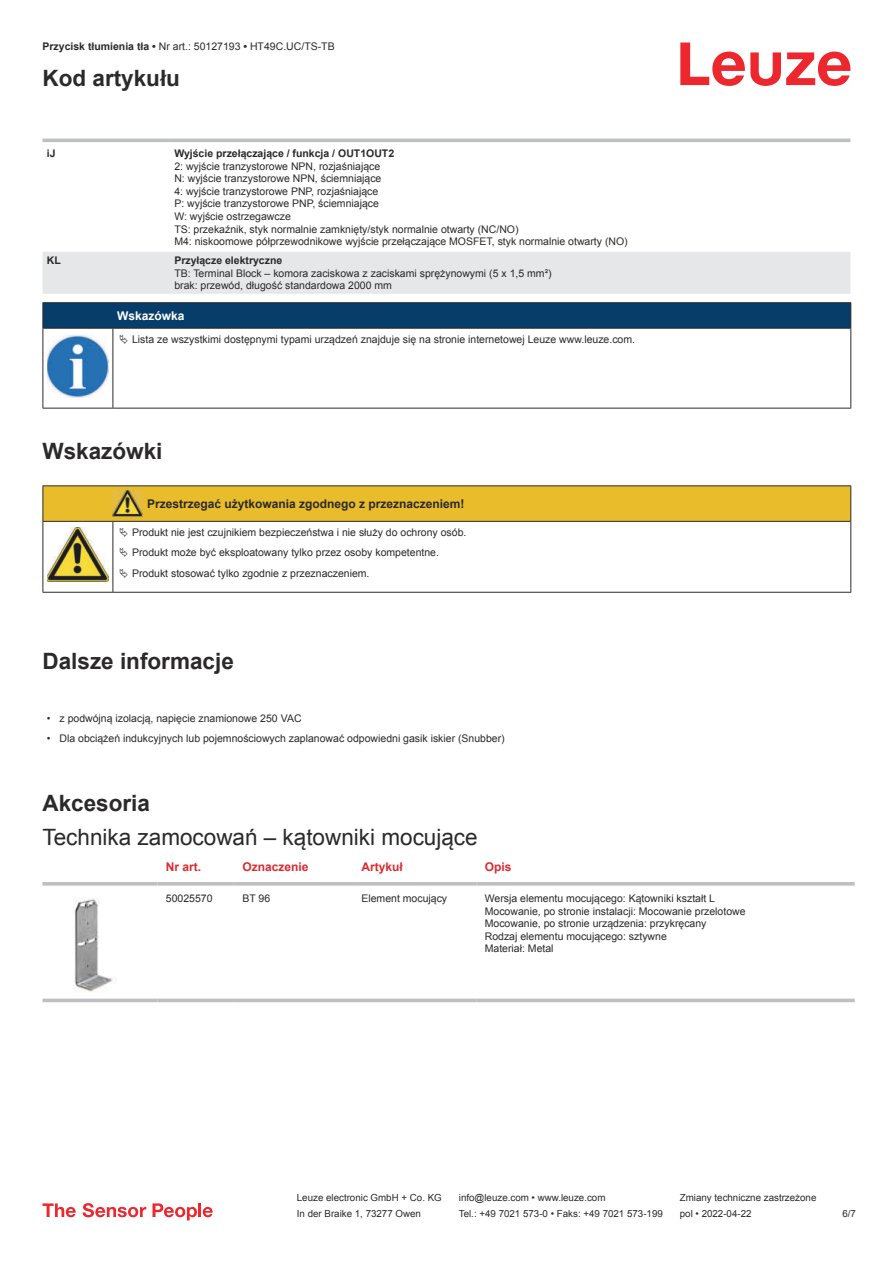
<style>
.page{position:relative;width:893px;height:1263px;background:#fff}
.page>*{position:absolute;margin:0;border:0;box-sizing:border-box;transform-origin:0 0}
.t1{font:700 22.5px "Arial";color:#2b292a}
.t2{font:22.5px "Arial";color:#2b292a}
.t3{font:700 12px "Arial";color:#2b292a}
.t4{font:700 12px "Arial";color:#db2a30}
.t5{font:700 12px "Arial";color:#fff}
.t6{font:10.5px/12.6px "Arial";color:#2b292a}
.t7{font:700 10.5px "Arial";color:#2b292a}
.t8{font:9.75px "Arial";color:#2b292a}
.s1{font-weight:700}
</style>
<div class="page">
<svg style="left:680px;top:43px;width:170px;height:43px"></svg>
<svg style="left:43px;top:138px;width:807px;height:1px"></svg>
<div style="left:43px;top:252px;width:807px;height:42px;background:#e6e7e9"></div>
<hr style="left:43px;top:139px;width:127px;height:3px;background:#bdbfc1">
<hr style="left:170px;top:139px;width:680px;height:3px;background:#bdbfc1">
<svg style="left:43px;top:885px;width:812px;height:118px"></svg>
<hr style="left:43px;top:882px;width:114px;height:3px;background:#bdbfc1">
<hr style="left:157px;top:882px;width:77px;height:3px;background:#bdbfc1">
<hr style="left:234px;top:882px;width:119px;height:3px;background:#bdbfc1">
<hr style="left:353px;top:882px;width:123px;height:3px;background:#bdbfc1">
<hr style="left:476px;top:882px;width:379px;height:3px;background:#bdbfc1">
<hr style="left:43px;top:999px;width:114px;height:3px;background:#bdbfc1">
<hr style="left:157px;top:999px;width:77px;height:3px;background:#bdbfc1">
<hr style="left:234px;top:999px;width:119px;height:3px;background:#bdbfc1">
<hr style="left:353px;top:999px;width:123px;height:3px;background:#bdbfc1">
<hr style="left:476px;top:999px;width:379px;height:3px;background:#bdbfc1">
<img style="left:65px;top:890px;width:53px;height:106px">
<svg style="left:43px;top:1203px;width:33px;height:14px"></svg>
<svg style="left:83px;top:1203px;width:63px;height:14px"></svg>
<svg style="left:153px;top:1203px;width:44px;height:17px"></svg>
<hr style="left:198px;top:1203px;width:3px;height:14px;background:#ed272d">
<svg style="left:203px;top:1207px;width:10px;height:10px"></svg>
<svg style="left:44px;top:329px;width:806px;height:79px"></svg>
<hr style="left:43px;top:302px;width:70px;height:1px;background:#2b292a">
<hr style="left:43px;top:328px;width:70px;height:1px;background:#2b292a">
<hr style="left:113px;top:302px;width:738px;height:1px;background:#2b292a">
<svg style="left:43px;top:303px;width:808px;height:25px;background:#063c67"></svg>
<hr style="left:113px;top:328px;width:738px;height:1px;background:#2b292a">
<hr style="left:43px;top:329px;width:1px;height:75px;background:#2b292a">
<hr style="left:113px;top:329px;width:1px;height:75px;background:#2b292a">
<hr style="left:850px;top:329px;width:1px;height:75px;background:#2b292a">
<hr style="left:43px;top:408px;width:70px;height:1px;background:#2b292a">
<hr style="left:113px;top:408px;width:738px;height:1px;background:#2b292a">
<img style="left:47px;top:335px;width:61px;height:62px">
<div style="left:115px;top:329px;width:734px;height:20px;background:#fff"></div>
<hr style="left:43px;top:485px;width:70px;height:1px;background:#2b292a">
<hr style="left:113px;top:485px;width:30px;height:1px;background:#2b292a">
<hr style="left:143px;top:485px;width:708px;height:1px;background:#2b292a">
<hr style="left:43px;top:592px;width:70px;height:1px;background:#2b292a">
<hr style="left:113px;top:592px;width:30px;height:1px;background:#2b292a">
<hr style="left:143px;top:592px;width:708px;height:1px;background:#2b292a">
<svg style="left:43px;top:486px;width:808px;height:106px"></svg>
<p class="t6" style="left:43px;top:41px;width:294px"><span class="s1">Przycisk tłumienia tła •</span> Nr art.: 50127193 <span class="s1">•</span> HT49C.UC/TS-TB</p>
<h1 class="t1" style="left:43px;top:63px;width:139px">Kod artykułu</h1>
<p class="t7" style="left:47px;top:146px;width:10px">iJ</p>
<p class="t7" style="left:174px;top:146px;width:221px">Wyjście przełączające / funkcja / OUT1OUT2</p>
<p class="t6" style="left:174px;top:160px;width:455px">2: wyjście tranzystorowe NPN, rozjaśniające<br>N: wyjście tranzystorowe NPN, ściemniające<br>4: wyjście tranzystorowe PNP, rozjaśniające<br>P: wyjście tranzystorowe PNP, ściemniające<br>W: wyjście ostrzegawcze<br>TS: przekaźnik, styk normalnie zamknięty/styk normalnie otwarty (NC/NO)<br>M4: niskoomowe półprzewodnikowe wyjście przełączające MOSFET, styk normalnie otwarty (NO)</p>
<p class="t7" style="left:47px;top:253px;width:15px">KL</p>
<p class="t7" style="left:174px;top:253px;width:109px">Przyłącze elektryczne</p>
<p class="t6" style="left:174px;top:266px;width:379px">TB: Terminal Block – komora zaciskowa z zaciskami sprężynowymi (5 x 1,5 mm²) brak: przewód, długość standardowa 2000 mm</p>
<p class="t5" style="left:117px;top:307px;width:69px">Wskazówka</p>
<p class="t6" style="left:132px;top:333px;width:505px">Lista ze wszystkimi dostępnymi typami urządzeń znajduje się na stronie internetowej Leuze www.leuze.com.</p>
<h1 class="t1" style="left:43px;top:436px;width:122px">Wskazówki</h1>
<p class="t3" style="left:147px;top:495px;width:319px">Przestrzegać użytkowania zgodnego z przeznaczeniem!</p>
<p class="t6" style="left:132px;top:522px;width:336px;line-height:20.2px">Produkt nie jest czujnikiem bezpieczeństwa i nie służy do ochrony osób.<br>Produkt może być eksploatowany tylko przez osoby kompetentne.<br>Produkt stosować tylko zgodnie z przeznaczeniem.</p>
<h1 class="t1" style="left:43px;top:645px;width:193px">Dalsze informacje</h1>
<p class="t6" style="left:47px;top:712px;width:256px">• z podwójną izolacją, napięcie znamionowe 250 VAC</p>
<p class="t6" style="left:47px;top:732px;width:459px">• Dla obciążeń indukcyjnych lub pojemnościowych zaplanować odpowiedni gasik iskier (Snubber)</p>
<h1 class="t1" style="left:43px;top:788px;width:109px">Akcesoria</h1>
<h1 class="t2" style="left:43px;top:822px;width:437px">Technika zamocowań – kątowniki mocujące</h1>
<p class="t4" style="left:166px;top:858px;width:37px">Nr art.</p>
<p class="t4" style="left:242px;top:862px;width:68px">Oznaczenie</p>
<p class="t4" style="left:361px;top:858px;width:43px">Artykuł</p>
<p class="t4" style="left:485px;top:862px;width:28px">Opis</p>
<p class="t6" style="left:166px;top:893px;width:48px">50025570</p>
<p class="t6" style="left:242px;top:893px;width:29px">BT 96</p>
<p class="t6" style="left:361px;top:892px;width:87px">Element mocujący</p>
<p class="t6" style="left:485px;top:892px;width:262px">Wersja elementu mocującego: Kątowniki kształt L Mocowanie, po stronie instalacji: Mocowanie przelotowe Mocowanie, po stronie urządzenia: przykręcany<br>Rodzaj elementu mocującego: sztywne<br>Materiał: Metal</p>
<p class="t8" style="left:297px;top:1191px;width:146px">Leuze electronic GmbH + Co. KG</p>
<p class="t8" style="left:459px;top:1191px;width:148px">info@leuze.com • www.leuze.com</p>
<p class="t8" style="left:680px;top:1191px;width:138px">Zmiany techniczne zastrzeżone</p>
<p class="t8" style="left:297px;top:1210px;width:126px">In der Braike 1, 73277 Owen</p>
<p class="t8" style="left:459px;top:1207px;width:205px">Tel.: +49 7021 573-0 • Faks: +49 7021 573-199</p>
<p class="t8" style="left:680px;top:1207px;width:73px">pol • 2022-04-22</p>
<p class="t8" style="left:842px;top:1210px;width:15px">6 /7</p>
</div>
